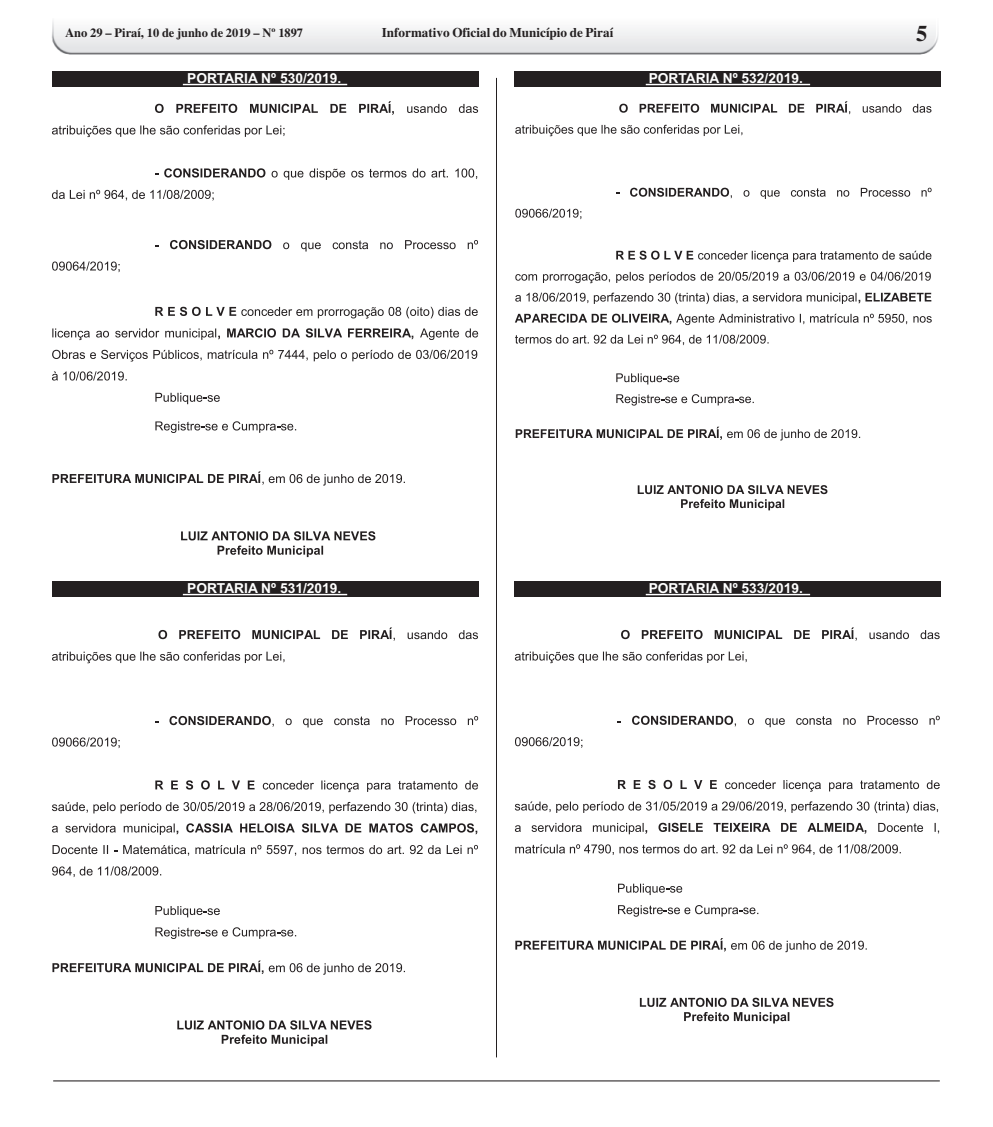
<style>
.page{position:relative;width:993px;height:1127px;background:#fff}
.page>*{position:absolute;margin:0;border:0;box-sizing:border-box;transform-origin:0 0}
.t1{font:700 22.5px "Times";color:#231f20}
.t2{font:700 13.75px "Arial";color:#fff}
.t3{font:700 13.25px "Times";color:#231f20}
.t4{font:700 12.5px "Times";color:#231f20}
.s1{font-size:12.62px}
</style>
<div class="page">
<img style="left:52px;top:21px;width:886px;height:34px">
<hr style="left:53px;top:1080px;width:886px;height:1px;background:#231f20">
<hr style="left:496px;top:78px;width:1px;height:979px;background:#231f20">
<div style="left:52px;top:71px;width:426px;height:15px;background:#231f20"></div>
<hr style="left:183px;top:84px;width:164px;height:1px;background:#fff">
<div style="left:514px;top:71px;width:426px;height:15px;background:#231f20"></div>
<hr style="left:645px;top:84px;width:164px;height:1px;background:#fff">
<svg style="left:155px;top:101px;width:239px;height:14px"></svg>
<svg style="left:407px;top:104px;width:71px;height:9px"></svg>
<svg style="left:52px;top:125px;width:232px;height:12px"></svg>
<svg style="left:164px;top:168px;width:101px;height:10px"></svg>
<svg style="left:271px;top:168px;width:206px;height:12px"></svg>
<svg style="left:52px;top:190px;width:161px;height:11px"></svg>
<svg style="left:170px;top:240px;width:101px;height:9px"></svg>
<svg style="left:283px;top:240px;width:195px;height:11px"></svg>
<svg style="left:52px;top:261px;width:68px;height:11px"></svg>
<svg style="left:155px;top:307px;width:322px;height:11px"></svg>
<svg style="left:52px;top:328px;width:361px;height:12px"></svg>
<svg style="left:420px;top:328px;width:58px;height:12px"></svg>
<svg style="left:52px;top:350px;width:425px;height:11px"></svg>
<svg style="left:52px;top:371px;width:75px;height:9px"></svg>
<svg style="left:155px;top:393px;width:65px;height:11px"></svg>
<svg style="left:155px;top:421px;width:141px;height:12px"></svg>
<svg style="left:52px;top:471px;width:353px;height:14px"></svg>
<svg style="left:181px;top:531px;width:194px;height:26px"></svg>
<div style="left:52px;top:581px;width:426px;height:15px;background:#231f20"></div>
<hr style="left:183px;top:594px;width:164px;height:1px;background:#fff">
<svg style="left:158px;top:627px;width:320px;height:14px"></svg>
<svg style="left:52px;top:651px;width:232px;height:12px"></svg>
<svg style="left:169px;top:716px;width:309px;height:11px"></svg>
<svg style="left:52px;top:737px;width:68px;height:11px"></svg>
<svg style="left:155px;top:780px;width:99px;height:9px"></svg>
<svg style="left:263px;top:780px;width:215px;height:12px"></svg>
<svg style="left:52px;top:802px;width:424px;height:11px"></svg>
<svg style="left:52px;top:823px;width:425px;height:12px"></svg>
<svg style="left:52px;top:845px;width:56px;height:9px"></svg>
<svg style="left:123px;top:845px;width:173px;height:11px"></svg>
<svg style="left:302px;top:845px;width:176px;height:9px"></svg>
<svg style="left:52px;top:866px;width:109px;height:11px"></svg>
<svg style="left:155px;top:906px;width:65px;height:11px"></svg>
<svg style="left:155px;top:927px;width:141px;height:12px"></svg>
<svg style="left:52px;top:960px;width:211px;height:14px"></svg>
<svg style="left:269px;top:963px;width:136px;height:12px"></svg>
<svg style="left:177px;top:1020px;width:194px;height:26px"></svg>
<svg style="left:619px;top:101px;width:312px;height:13px"></svg>
<svg style="left:515px;top:125px;width:227px;height:11px"></svg>
<svg style="left:630px;top:188px;width:301px;height:11px"></svg>
<svg style="left:515px;top:209px;width:66px;height:10px"></svg>
<svg style="left:616px;top:251px;width:315px;height:11px"></svg>
<svg style="left:515px;top:272px;width:415px;height:11px"></svg>
<svg style="left:515px;top:293px;width:416px;height:11px"></svg>
<svg style="left:515px;top:314px;width:390px;height:11px"></svg>
<svg style="left:913px;top:316px;width:18px;height:7px"></svg>
<svg style="left:515px;top:335px;width:253px;height:10px"></svg>
<svg style="left:616px;top:373px;width:63px;height:11px"></svg>
<svg style="left:616px;top:394px;width:137px;height:12px"></svg>
<svg style="left:515px;top:427px;width:344px;height:13px"></svg>
<svg style="left:637px;top:485px;width:190px;height:25px"></svg>
<div style="left:514px;top:581px;width:426px;height:15px;background:#231f20"></div>
<hr style="left:645px;top:594px;width:164px;height:1px;background:#fff">
<svg style="left:621px;top:627px;width:318px;height:14px"></svg>
<svg style="left:514px;top:651px;width:232px;height:12px"></svg>
<svg style="left:632px;top:716px;width:307px;height:11px"></svg>
<svg style="left:515px;top:737px;width:67px;height:11px"></svg>
<svg style="left:617px;top:780px;width:99px;height:9px"></svg>
<svg style="left:725px;top:780px;width:214px;height:11px"></svg>
<svg style="left:514px;top:801px;width:423px;height:12px"></svg>
<svg style="left:514px;top:823px;width:352px;height:11px"></svg>
<svg style="left:878px;top:823px;width:60px;height:9px"></svg>
<svg style="left:515px;top:844px;width:98px;height:11px"></svg>
<svg style="left:619px;top:844px;width:281px;height:11px"></svg>
<svg style="left:618px;top:884px;width:64px;height:11px"></svg>
<svg style="left:618px;top:905px;width:140px;height:12px"></svg>
<svg style="left:515px;top:938px;width:351px;height:14px"></svg>
<svg style="left:639px;top:997px;width:194px;height:26px"></svg>
<p class="t4" style="left:65px;top:29px;width:239px"><span class="s1">Ano 29 – Piraí,</span> 10 de junho de 2019 – Nº 1897</p>
<p class="t3" style="left:382px;top:29px;width:233px">Informativo Oficial do Município de Piraí</p>
<h1 class="t1" style="left:915px;top:26px;width:13px">5</h1>
<p class="t2" style="left:187px;top:73px;width:156px">PORTARIA Nº 530/2019.</p>
<p class="t2" style="left:648px;top:73px;width:156px">PORTARIA Nº 532/2019.</p>
<p class="t2" style="left:187px;top:583px;width:156px">PORTARIA Nº 531/2019.</p>
<p class="t2" style="left:648px;top:583px;width:156px">PORTARIA Nº 533/2019.</p>
</div>
